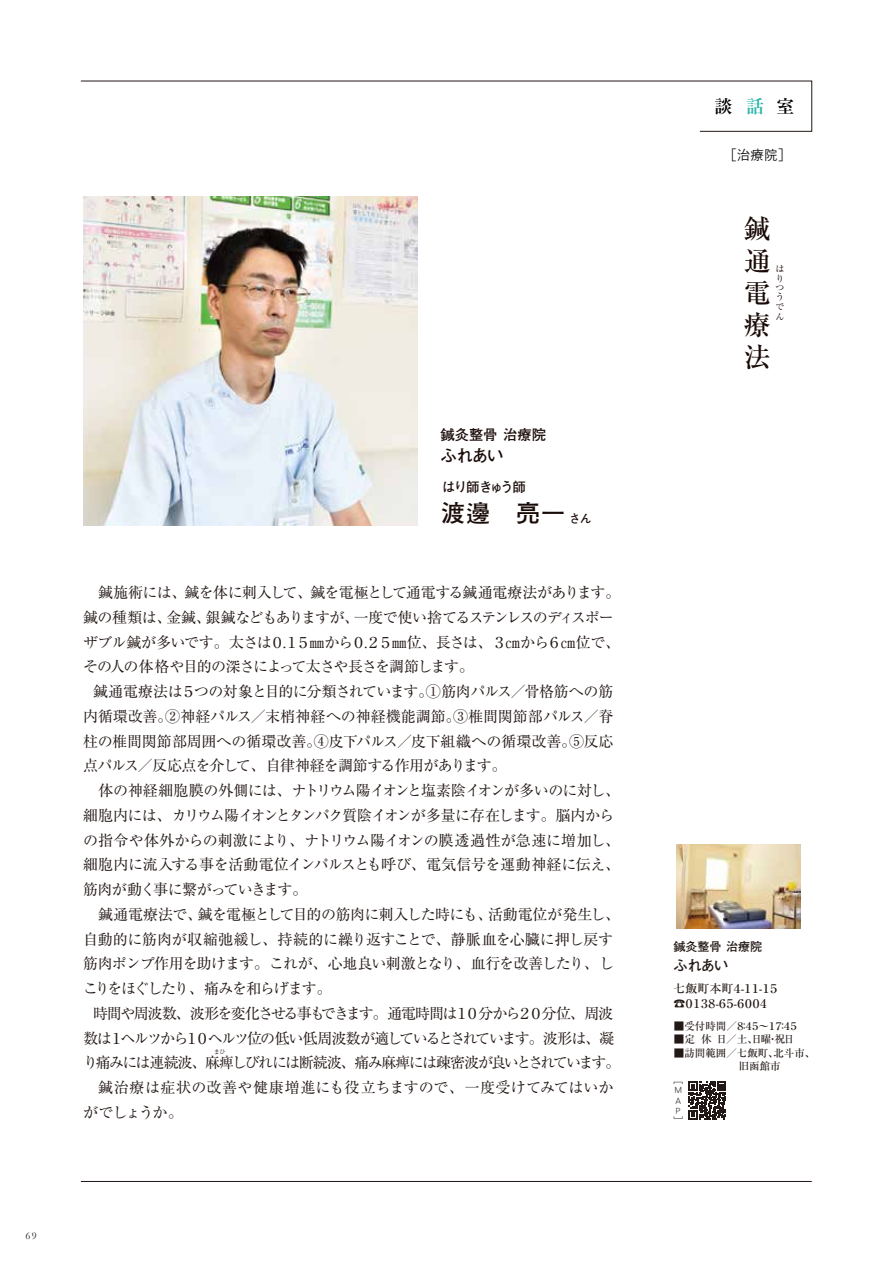
<style>
.page{position:relative;width:893px;height:1263px;background:#fff}
.page>*{position:absolute;margin:0;border:0;box-sizing:border-box;transform-origin:0 0}
.t1{font:500 27px/31.8px "Ryumin Pro";color:#1a0b08;text-align:justify}
.t2{font:700 24px "Futo Go B101 Pro";color:#1a0b08}
.t3{font:700 18px "Ryumin Pro";color:#000}
.t4{font:700 17.25px "Futo Go B101 Pro";color:#1a0b08}
.t5{font:15px/24.8px "Ryumin Pro";letter-spacing:-.05em;color:#221815}
.t6{font:15px "Ryumin Pro";letter-spacing:-.125em;color:#221815}
.t7{font:15px "Ryumin Pro";letter-spacing:-.11em;color:#221815}
.t8{font:15px "Ryumin Pro";letter-spacing:-.105em;color:#221815}
.t9{font:15px "Ryumin Pro";letter-spacing:.02em;color:#221815}
.t10{font:700 15px "Futo Go B101 Pro";color:#221815}
.t11{font:700 14.25px "Futo Go B101 Pro";color:#1a0b08}
.t12{font:700 13.5px "Futo Go B101 Pro";letter-spacing:-.115em;color:#1a0b08}
.t13{font:500 13.5px "Yu Go";color:#000}
.t14{font:500 12px/14.2px "Ryumin Pro";letter-spacing:-.37em;color:#221815}
.t15{font:700 12px "Futo Go B101 Pro";color:#221815}
.t16{font:500 10.5px "Ryumin Pro";color:#221815}
.t17{font:500 10.5px "Ryumin Pro";letter-spacing:-.185em;color:#221815}
.t18{font:10.5px "Garamond";color:#221815}
.t19{font:9px/9.6px "Ryumin Pro";color:#1a0b08}
.t20{font:9px/10.4px "DF Gothic P Std W3";color:#221815}
.t21{font:6px "Ryumin Pro";color:#221815}
.s1{font-size:12px}
.s2{color:#2eb6aa}
</style>
<div class="page">
<img style="left:676px;top:845px;width:124px;height:83px">
<img style="left:83px;top:196px;width:334px;height:330px">
<svg style="left:81px;top:81px;width:731px;height:51px"></svg>
<hr style="left:81px;top:1181px;width:731px;height:1px;background:#221815">
<svg style="left:689px;top:1082px;width:37px;height:37px"></svg>
<p class="t18" style="left:25px;top:1229px;width:13px">69</p>
<p class="t11" style="left:440px;top:424px;width:107px">鍼灸整骨治療院</p>
<p class="t4" style="left:440px;top:442px;width:82px">ふれあい　</p>
<p class="t12" style="left:442px;top:476px;width:85px">はり師きゅう師</p>
<h2 class="t2" style="left:441px;top:494px;width:152px">渡邊　亮一<span class="s1">さん</span></h2>
<p class="t5" style="left:83px;top:579px;width:539px">　鍼施術には、鍼を体に刺入して、鍼を電極として通電する鍼通電療法があります。鍼の種類は、金鍼、銀鍼などもありますが、一度で使い捨てるステンレスのディスポーザブル鍼が多いです。太さは０.１５㎜から０.２５㎜位、長さは、３㎝から６㎝位で、その人の体格や目的の深さによって太さや長さを調節します。</p>
<p class="t5" style="left:83px;top:678px;width:539px;text-indent:10px">鍼通電療法は５つの対象と目的に分類されています。①筋肉パルス／骨格筋への筋内循環改善。②神経パルス／末梢神経への神経機能調節。③椎間関節部パルス／脊柱の椎間関節部周囲への循環改善。④皮下パルス／皮下組織への循環改善。⑤反応点パルス／反応点を介して、自律神経を調節する作用があります。<br>　体の神経細胞膜の外側には、ナトリウム陽イオンと塩素陰イオンが多いのに対し、細胞内には、カリウム陽イオンとタンパク質陰イオンが多量に存在します。脳内からの指令や体外からの刺激により、ナトリウム陽イオンの膜透過性が急速に増加し、細胞内に流入する事を活動電位インパルスとも呼び、電気信号を運動神経に伝え、筋肉が動く事に繋がっていきます。<br>　鍼通電療法で、鍼を電極として目的の筋肉に刺入した時にも、活動電位が発生し、自動的に筋肉が収縮弛緩し、持続的に繰り返すことで、静脈血を心臓に押し戻す筋肉ポンプ作用を助けます。これが、心地良い刺激となり、血行を改善したり、しこりをほぐしたり、痛みを和らげます。</p>
<p class="t8" style="left:93px;top:1001px;width:522px">時間や周波数、波形を変化させる事もできます。通電時間は１０分から２０分位、周波</p>
<p class="t6" style="left:83px;top:1026px;width:533px">数は１ヘルツから１０ヘルツ位の低い低周波数が適しているとされています。波形は、凝</p>
<p class="t7" style="left:83px;top:1051px;width:539px">り痛みには連続波、麻痺しびれには断続波、痛み麻痺には疎密波が良いとされています。</p>
<p class="t9" style="left:98px;top:1076px;width:517px">鍼治療は症状の改善や健康増進にも役立ちますので、一度受けてみてはいか</p>
<p class="t5" style="left:83px;top:1099px;width:102px">がでしょうか。</p>
<p class="t21" style="left:214px;top:1047px;width:13px">まひ</p>
<p class="t3" style="left:714px;top:92px;width:81px">談<span class="s2">話</span>室</p>
<p class="t13" style="left:723px;top:143px;width:70px">［治療院］</p>
<h1 class="t1" style="left:744px;top:211px;width:28px">鍼通電療法</h1>
<p class="t19" style="left:775px;top:263px;width:10px;line-height:10.2px">はり</p>
<p class="t19" style="left:775px;top:282px;width:10px">つうでん</p>
<p class="t15" style="left:673px;top:937px;width:90px">鍼灸整骨治療院</p>
<p class="t10" style="left:673px;top:953px;width:72px">ふれあい　</p>
<p class="t14" style="left:673px;top:981px;width:108px">七飯町本町４-１１-１５☎０１３８-６５-６００４</p>
<p class="t17" style="left:674px;top:1017px;width:127px">■受付時間／８：４５～１７：４５</p>
<p class="t16" style="left:674px;top:1031px;width:122px">■定休日／土、日曜・祝日</p>
<p class="t16" style="left:674px;top:1044px;width:143px">■訪問範囲／七飯町、北斗市、</p>
<p class="t20" style="left:674px;top:1074px;width:10px">［<br>M<br>A<br>P］</p>
</div>
